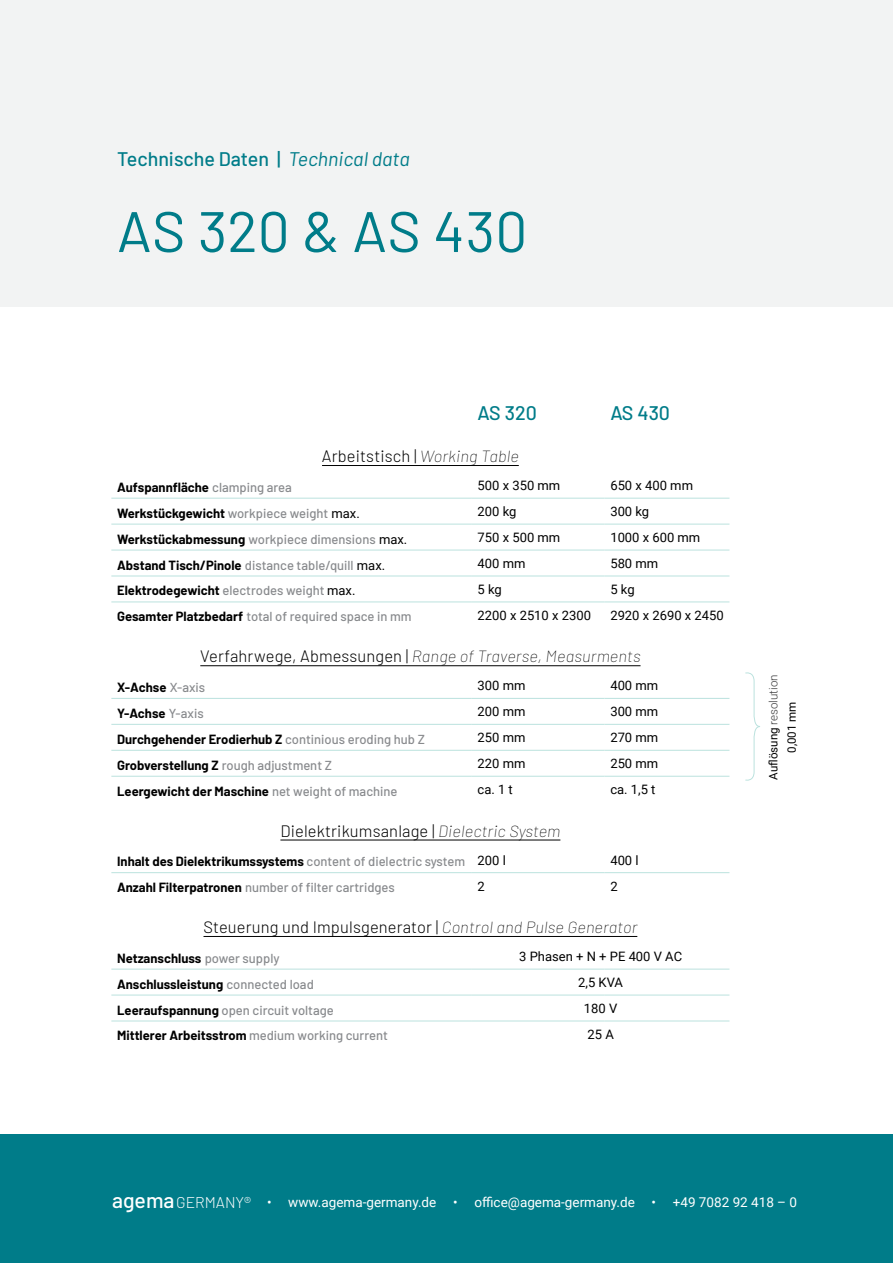
<style>
.page{position:relative;width:893px;height:1263px;background:#fff}
.page>*{position:absolute;margin:0;border:0;box-sizing:border-box;transform-origin:0 0}
.Überschrift{font:57px "Barlow";letter-spacing:.005em;color:#007c89}
.t1{font:500 19.65px "Barlow";color:#007c89}
.t2{font:300 16.5px "Barlow";letter-spacing:.01em;color:#000}
.t3{font:italic 100 16.5px "Barlow";letter-spacing:.01em;color:#000}
.t4{font:300 15.6px "Barlow";color:#fff}
.t5{font:13.5px "Roboto";color:#fff}
.t6{font:700 13.05px "Barlow";color:#000}
.t7{font:13.05px "Roboto";color:#000}
.t8{font:500 13.05px "Barlow";color:#888a8d}
.t9{font:300 11.55px "Roboto";color:#383839}
.t10{font:11.55px "Roboto";color:#000}
.s1{font-weight:400;font-style:italic}
.s2{font-weight:100;font-style:italic}
.s3{font-weight:500;color:#888a8d}
.s4{font-family:"Roboto";font-weight:400}
.s5{font-weight:700;color:#000}
.s6{font-family:"Roboto";font-weight:400;color:#000}
.s7{font-weight:300;font-style:normal}
.s8{font-weight:400;color:#000}
.s9{font-weight:500;font-size:21.3px}
</style>
<div class="page">
<div style="left:0;top:1134px;width:893px;height:129px;background:#007c89"></div>
<div style="left:0;top:0;width:893px;height:306px;background:#f2f3f3"></div>
<hr style="left:111px;top:498px;width:361px;height:1px;background:#bbe2de">
<hr style="left:472px;top:498px;width:133px;height:1px;background:#bbe2de">
<hr style="left:605px;top:498px;width:124px;height:1px;background:#bbe2de">
<hr style="left:111px;top:524px;width:361px;height:1px;background:#bbe2de">
<hr style="left:472px;top:524px;width:133px;height:1px;background:#bbe2de">
<hr style="left:605px;top:524px;width:124px;height:1px;background:#bbe2de">
<hr style="left:111px;top:550px;width:361px;height:1px;background:#bbe2de">
<hr style="left:472px;top:550px;width:133px;height:1px;background:#bbe2de">
<hr style="left:605px;top:550px;width:124px;height:1px;background:#bbe2de">
<hr style="left:111px;top:576px;width:361px;height:1px;background:#bbe2de">
<hr style="left:472px;top:576px;width:133px;height:1px;background:#bbe2de">
<hr style="left:605px;top:576px;width:124px;height:1px;background:#bbe2de">
<hr style="left:111px;top:698px;width:361px;height:1px;background:#bbe2de">
<hr style="left:472px;top:698px;width:133px;height:1px;background:#bbe2de">
<hr style="left:605px;top:698px;width:124px;height:1px;background:#bbe2de">
<hr style="left:111px;top:724px;width:361px;height:1px;background:#bbe2de">
<hr style="left:472px;top:724px;width:133px;height:1px;background:#bbe2de">
<hr style="left:605px;top:724px;width:124px;height:1px;background:#bbe2de">
<hr style="left:111px;top:750px;width:361px;height:1px;background:#bbe2de">
<hr style="left:472px;top:750px;width:133px;height:1px;background:#bbe2de">
<hr style="left:605px;top:750px;width:124px;height:1px;background:#bbe2de">
<hr style="left:111px;top:776px;width:361px;height:1px;background:#bbe2de">
<hr style="left:472px;top:776px;width:133px;height:1px;background:#bbe2de">
<hr style="left:605px;top:776px;width:124px;height:1px;background:#bbe2de">
<hr style="left:111px;top:872px;width:361px;height:1px;background:#bbe2de">
<hr style="left:472px;top:872px;width:133px;height:1px;background:#bbe2de">
<hr style="left:605px;top:872px;width:124px;height:1px;background:#bbe2de">
<hr style="left:111px;top:969px;width:361px;height:1px;background:#bbe2de">
<hr style="left:472px;top:969px;width:133px;height:1px;background:#bbe2de">
<hr style="left:605px;top:969px;width:124px;height:1px;background:#bbe2de">
<hr style="left:111px;top:995px;width:361px;height:1px;background:#bbe2de">
<hr style="left:472px;top:995px;width:133px;height:1px;background:#bbe2de">
<hr style="left:605px;top:995px;width:124px;height:1px;background:#bbe2de">
<hr style="left:111px;top:1021px;width:361px;height:1px;background:#bbe2de">
<hr style="left:472px;top:1021px;width:133px;height:1px;background:#bbe2de">
<hr style="left:605px;top:1021px;width:124px;height:1px;background:#bbe2de">
<hr style="left:111px;top:602px;width:361px;height:1px;background:#bbe2de">
<hr style="left:472px;top:602px;width:133px;height:1px;background:#bbe2de">
<hr style="left:605px;top:602px;width:124px;height:1px;background:#bbe2de">
<hr style="left:322px;top:465px;width:197px;height:1px;background:#000">
<hr style="left:200px;top:665px;width:440px;height:1px;background:#000">
<hr style="left:280px;top:840px;width:280px;height:1px;background:#000">
<hr style="left:203px;top:936px;width:434px;height:1px;background:#000">
<svg style="left:745px;top:672px;width:15px;height:109px"></svg>
<p class="t1" style="left:117px;top:145px;width:294px">Technische Daten | <span class="s1">Technical data</span></p>
<p class="Überschrift" style="left:117px;top:190px;width:412px">AS 320 &amp; AS 430</p>
<p class="t1" style="left:478px;top:398px;width:61px">AS 320</p>
<p class="t1" style="left:610px;top:398px;width:61px">AS 430</p>
<p class="t2" style="left:322px;top:444px;width:198px">Arbeitstisch | <span class="s2">Working Table</span></p>
<p class="t6" style="left:117px;top:477px;width:176px">Aufspannfläche <span class="s3">clamping area</span></p>
<p class="t7" style="left:478px;top:476px;width:84px">500 x 350 mm</p>
<p class="t7" style="left:610px;top:476px;width:84px">650 x 400 mm</p>
<p class="t6" style="left:117px;top:503px;width:244px">Werkstückgewicht <span class="s3">workpiece weight</span> <span class="s4">max.</span></p>
<p class="t7" style="left:478px;top:502px;width:40px">200 kg</p>
<p class="t7" style="left:610px;top:502px;width:40px">300 kg</p>
<p class="t8" style="left:117px;top:529px;width:292px"><span class="s5">Werkstückabmessung</span> workpiece dimensions <span class="s6">max.</span></p>
<p class="t7" style="left:478px;top:528px;width:84px">750 x 500 mm</p>
<p class="t7" style="left:610px;top:528px;width:91px">1000 x 600 mm</p>
<p class="t6" style="left:117px;top:555px;width:270px">Abstand Tisch/Pinole <span class="s3">distance table/quill</span> <span class="s4">max.</span></p>
<p class="t7" style="left:478px;top:554px;width:49px">400 mm</p>
<p class="t7" style="left:610px;top:554px;width:49px">580 mm</p>
<p class="t6" style="left:117px;top:581px;width:240px">Elektrodegewicht <span class="s3">electrodes weight</span> <span class="s4">max.</span></p>
<p class="t7" style="left:478px;top:580px;width:26px">5 kg</p>
<p class="t7" style="left:610px;top:580px;width:26px">5 kg</p>
<p class="t8" style="left:117px;top:607px;width:296px"><span class="s5">Gesamter Platzbedarf</span> total of required space in mm</p>
<p class="t7" style="left:478px;top:606px;width:115px">2200 x 2510 x 2300</p>
<p class="t7" style="left:610px;top:606px;width:115px">2920 x 2690 x 2450</p>
<p class="t3" style="left:200px;top:645px;width:442px"><span class="s7">Verfahrwege, Abmessungen |</span> Range of Traverse, Measurments</p>
<p class="t6" style="left:117px;top:677px;width:90px">X-Achse <span class="s3">X-axis</span></p>
<p class="t7" style="left:478px;top:676px;width:49px">300 mm</p>
<p class="t7" style="left:610px;top:676px;width:49px">400 mm</p>
<p class="t6" style="left:117px;top:703px;width:88px">Y-Achse <span class="s3">Y-axis</span></p>
<p class="t7" style="left:478px;top:702px;width:49px">200 mm</p>
<p class="t7" style="left:610px;top:702px;width:49px">300 mm</p>
<p class="t6" style="left:117px;top:729px;width:309px">Durchgehender Erodierhub Z <span class="s3">continious eroding hub Z</span></p>
<p class="t7" style="left:478px;top:728px;width:49px">250 mm</p>
<p class="t7" style="left:610px;top:728px;width:49px">270 mm</p>
<p class="t6" style="left:117px;top:755px;width:216px">Grobverstellung Z <span class="s3">rough adjustment Z</span></p>
<p class="t7" style="left:478px;top:754px;width:49px">220 mm</p>
<p class="t7" style="left:610px;top:754px;width:49px">250 mm</p>
<p class="t6" style="left:117px;top:781px;width:282px">Leergewicht der Maschine <span class="s3">net weight of machine</span></p>
<p class="t7" style="left:478px;top:780px;width:37px">ca. 1 t</p>
<p class="t7" style="left:610px;top:780px;width:47px">ca. 1,5 t</p>
<p class="t2" style="left:280px;top:819px;width:282px">Dielektrikumsanlage | <span class="s2">Dielectric System</span></p>
<p class="t6" style="left:117px;top:852px;width:350px">Inhalt des Dielektrikumssystems <span class="s3">content of dielectric system</span></p>
<p class="t7" style="left:478px;top:851px;width:30px">200 l</p>
<p class="t7" style="left:610px;top:851px;width:30px">400 l</p>
<p class="t8" style="left:117px;top:878px;width:279px"><span class="s5">Anzahl Filterpatronen</span> number of filter cartridges</p>
<p class="t7" style="left:478px;top:877px;width:9px">2</p>
<p class="t7" style="left:610px;top:877px;width:9px">2</p>
<p class="t2" style="left:203px;top:915px;width:435px">Steuerung und Impulsgenerator | <span class="s2">Control and Pulse Generator</span></p>
<p class="t6" style="left:117px;top:948px;width:164px">Netzanschluss <span class="s3">power supply</span></p>
<p class="t7" style="left:519px;top:947px;width:164px">3 Phasen + N + PE 400 V AC</p>
<p class="t6" style="left:117px;top:974px;width:198px">Anschlussleistung <span class="s3">connected load</span></p>
<p class="t7" style="left:578px;top:973px;width:46px">2,5 KVA</p>
<p class="t8" style="left:117px;top:1000px;width:218px"><span class="s5">Leeraufspannung</span> open circuit voltage</p>
<p class="t7" style="left:584px;top:999px;width:35px">180 V</p>
<p class="t6" style="left:117px;top:1026px;width:272px">Mittlerer Arbeitsstrom <span class="s3">medium working current</span></p>
<p class="t7" style="left:587px;top:1025px;width:28px">25 A</p>
<p class="t9" style="left:765px;top:780px;width:107px;rotate:-90deg"><span class="s8">Auflösung</span> resolution</p>
<p class="t10" style="left:784px;top:753px;width:53px;rotate:-90deg">0,001 mm</p>
<p class="t4" style="left:112px;top:1191px;width:141px"><span class="s9">agema</span>GERMANY®</p>
<p class="t5" style="left:267px;top:1193px;width:531px">• www.agema-germany.de • office@agema-germany.de • +49 7082 92 418 – 0</p>
</div>
